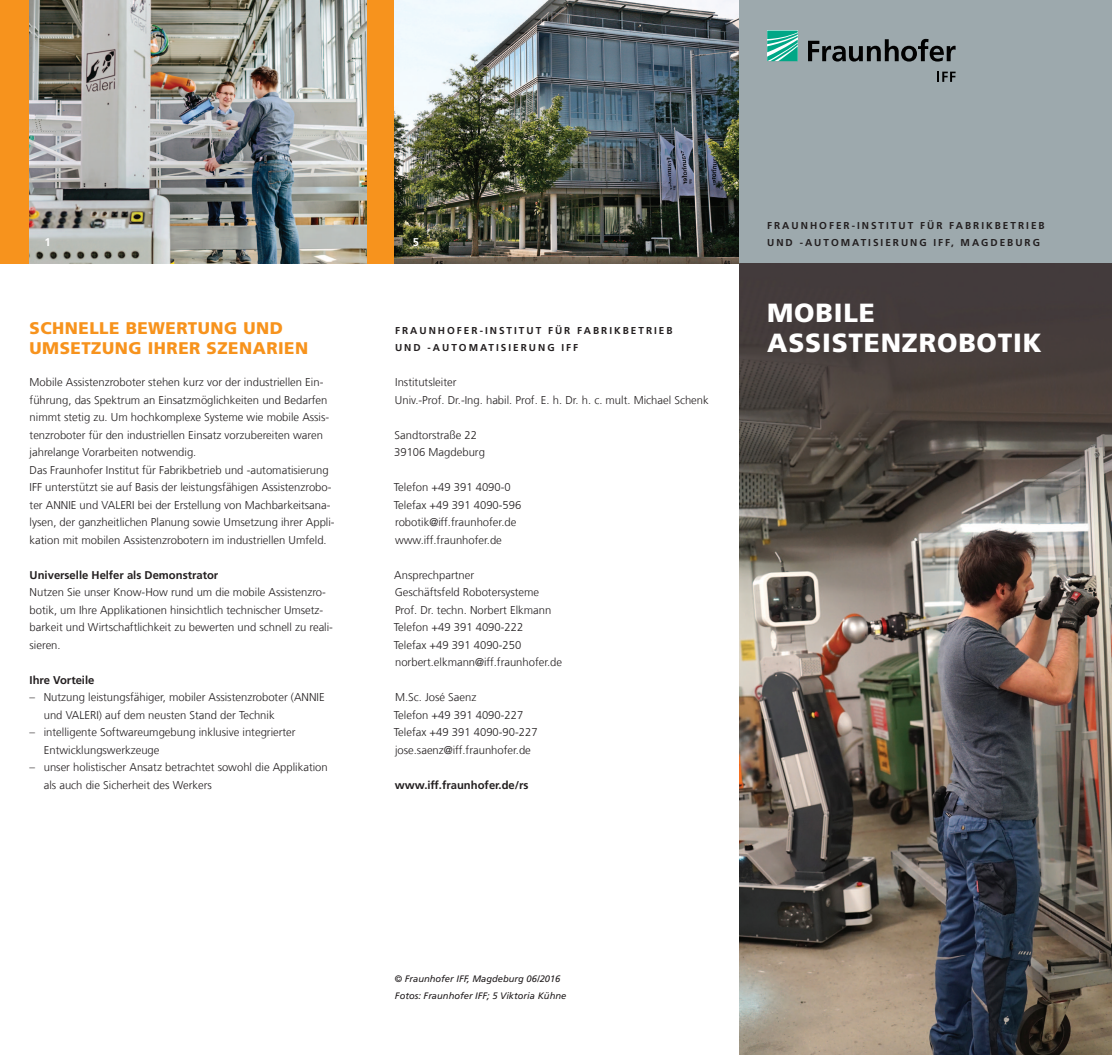
<style>
.page{position:relative;width:1112px;height:1055px;background:#fff}
.page>*{position:absolute;margin:0;border:0;box-sizing:border-box;transform-origin:0 0}
.t1{font:900 26.25px/30px "Frutiger LT Com";letter-spacing:.03em;color:#fff}
.t2{font:900 16.88px/20.2px "Frutiger LT Com";letter-spacing:.03em;color:#f7931d}
.t3{font:300 11.25px/17.5px "Frutiger LT Com";color:#231f20}
.t4{font:700 11.25px "Frutiger LT Com";color:#231f20}
.t5{font:700 11.25px "Frutiger LT Com";color:#fff}
.t6{font:700 10px/17.5px "Frutiger LT Com";letter-spacing:.2em;color:#231f20}
.t7{font:italic 9.38px/17.5px "Frutiger LT Com";color:#231f20}
</style>
<div class="page">
<img style="left:739px;top:263px;width:372px;height:791px">
<div style="left:0;top:0;width:738px;height:263px;background:#f7931d"></div>
<img style="left:30px;top:0;width:336px;height:264px">
<img style="left:395px;top:0;width:344px;height:263px">
<div style="left:739px;top:0;width:372px;height:263px;background:#9da9ad"></div>
<svg style="left:767px;top:31px;width:30px;height:30px"></svg>
<svg style="left:808px;top:39px;width:147px;height:23px"></svg>
<svg style="left:937px;top:72px;width:18px;height:10px"></svg>
<p class="t5" style="left:44px;top:235px;width:8px">1</p>
<p class="t5" style="left:412px;top:235px;width:8px">5</p>
<h2 class="t2" style="left:30px;top:317px;width:280px">SCHNELLE BEWERTUNG UND<br>UMSETZUNG IHRER SZENARIEN</h2>
<p class="t3" style="left:30px;top:373px;width:306px">Mobile Assistenzroboter stehen kurz vor der industriellen Ein&shy;führung, das Spektrum an Einsatzmöglichkeiten und Bedarfen nimmt stetig zu. Um hochkomplexe Systeme wie mobile Assis&shy;tenzroboter für den industriellen Einsatz vorzubereiten waren jahrelange Vorarbeiten notwendig.<br>Das Fraunhofer Institut für Fabrikbetrieb und -automatisierung IFF unterstützt sie auf Basis der leistungsfähigen Assistenzrobo&shy;ter ANNIE und VALERI bei der Erstellung von Machbarkeitsana&shy;lysen, der ganzheitlichen Planung sowie Umsetzung ihrer Appli&shy;kation mit mobilen Assistenzrobotern im industriellen Umfeld.</p>
<p class="t4" style="left:30px;top:568px;width:190px">UNIVERSELLE HELFER ALS DEMONSTRATOR</p>
<p class="t3" style="left:30px;top:583px;width:305px">Nutzen Sie unser Know-How rund um die mobile Assistenzro&shy;botik, um Ihre Applikationen hinsichtlich technischer Umsetz&shy;barkeit und Wirtschaftlichkeit zu bewerten und schnell zu reali&shy;sieren.</p>
<p class="t4" style="left:30px;top:673px;width:66px">IHRE VORTEILE</p>
<p class="t3" style="left:44px;top:688px;width:282px;text-indent:-14px">– Nutzung leistungsfähiger, mobiler Assistenzroboter (ANNIE und VALERI) auf dem neusten Stand der Technik</p>
<p class="t3" style="left:44px;top:723px;width:253px;text-indent:-14px">– intelligente Softwareumgebung inklusive integrierter<br>Entwicklungswerkzeuge</p>
<p class="t3" style="left:44px;top:759px;width:285px;text-indent:-14px">– unser holistischer Ansatz betrachtet sowohl die Applikation als auch die Sicherheit des Werkers</p>
<p class="t6" style="left:395px;top:321px;width:279px">FRAUNHOF ER-INSTI TUT F ÜR FABRI KBETRI EB<br>UND -AUTOMATI SI ERUNG IFF</p>
<p class="t3" style="left:395px;top:373px;width:315px">Institutsleiter<br>Univ.-Prof. Dr.-Ing. habil. Prof. E. h. Dr. h. c. mult. Michael Schenk</p>
<p class="t3" style="left:394px;top:426px;width:92px">Sandtorstraße 22<br>39106 Magdeburg</p>
<p class="t3" style="left:394px;top:478px;width:129px">Telefon +49 391 4090-0<br>Telefax +49 391 4090-596 robotik@iff.fraunhofer.de www.iff.fraunhofer.de</p>
<p class="t3" style="left:394px;top:566px;width:170px">Ansprechpartner<br>Geschäftsfeld Robotersysteme<br>Prof. Dr. techn. Norbert Elkmann<br>Telefon +49 391 4090-222<br>Telefax +49 391 4090-250 norbert.elkmann@iff.fraunhofer.de</p>
<p class="t3" style="left:394px;top:688px;width:145px">M.Sc. José Saenz<br>Telefon +49 391 4090-227<br>Telefax +49 391 4090-90-227 jose.saenz@iff.fraunhofer.de</p>
<p class="t4" style="left:395px;top:778px;width:135px">WWW.IFF.FRAUNHOFER.DE/RS</p>
<p class="t6" style="left:767px;top:216px;width:279px">FRAUNHOF ER-INSTI TUT F ÜR FABRI KBETRI EB<br>UND -AUTOMATI SI ERUNG IFF, M AGDEBURG</p>
<h1 class="t1" style="left:767px;top:298px;width:276px">MOBILE<br>ASSISTENZROBOTIK</h1>
<p class="t7" style="left:394px;top:969px;width:173px">© Fraunhofer IFF, Magdeburg 06/2016<br>Fotos: Fraunhofer IFF; 5 Viktoria Kühne</p>
</div>
